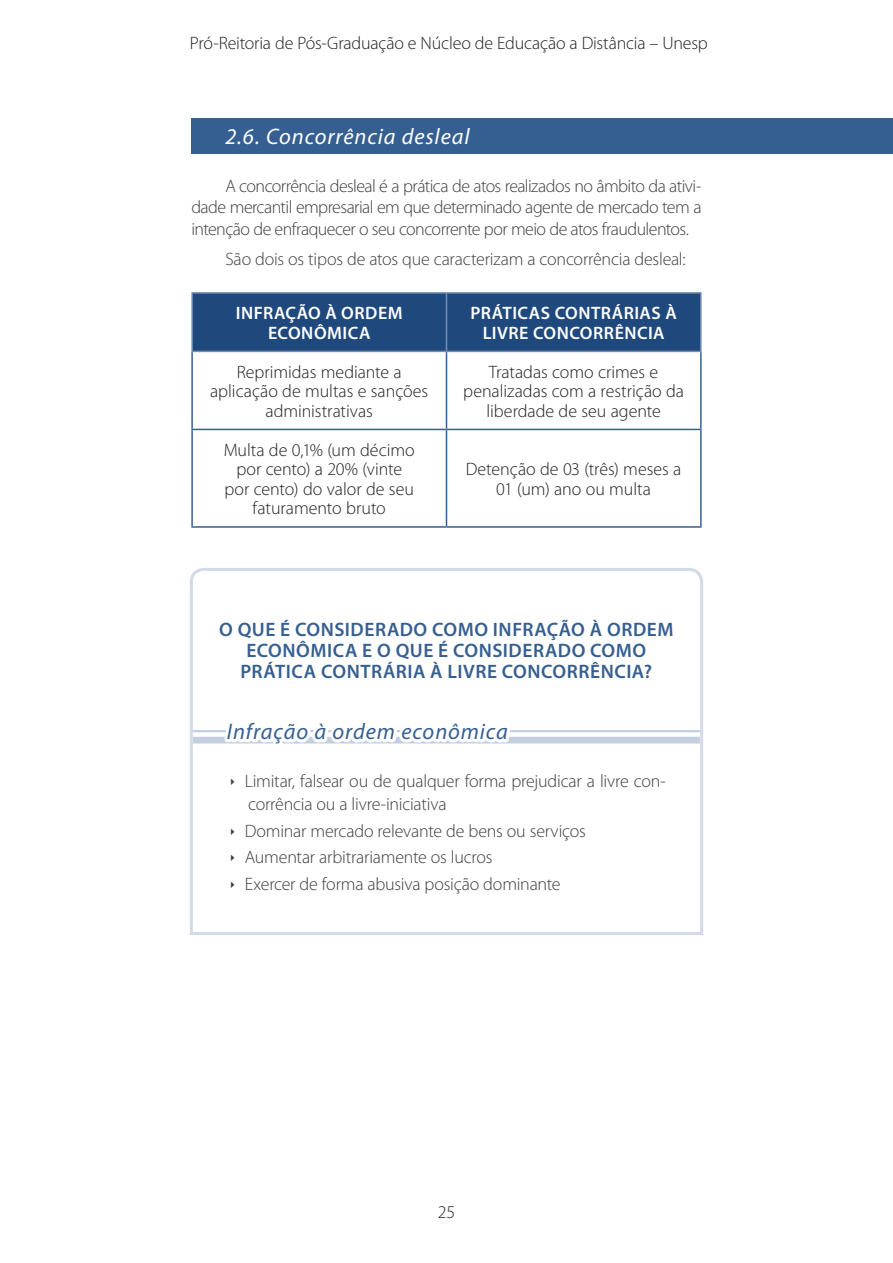
<style>
.page{position:relative;width:893px;height:1263px;background:#fff}
.page>*{position:absolute;margin:0;border:0;box-sizing:border-box;transform-origin:0 0}
.t1{font:italic 22.5px "Myriad Pro";letter-spacing:.04em;color:#fff}
.t2{font:italic 22.5px "Myriad Pro";letter-spacing:.04em;color:#365f91}
.t3{font:600 19.5px "Myriad Pro";letter-spacing:.025em;color:#365f91}
.t4{font:300 18px/21.6px "Myriad Pro";letter-spacing:-.015em;color:#3e3e3f}
.t5{font:300 18px/19.5px "Myriad Pro";letter-spacing:-.005em;color:#231f20;text-align:center}
.t6{font:600 18px "Myriad Pro";letter-spacing:.025em;color:#fff}
</style>
<div class="page">
<div style="left:191px;top:118px;width:702px;height:36px;background:#365f91"></div>
<div style="left:193px;top:294px;width:507px;height:57px;background:#1f497d"></div>
<hr style="left:191px;top:352px;width:2px;height:77px;background:#365f91">
<hr style="left:446px;top:352px;width:1px;height:77px;background:#365f91">
<hr style="left:700px;top:352px;width:2px;height:77px;background:#365f91">
<hr style="left:191px;top:429px;width:255px;height:1px;background:#365f91">
<hr style="left:191px;top:430px;width:2px;height:96px;background:#365f91">
<hr style="left:446px;top:429px;width:256px;height:1px;background:#365f91">
<hr style="left:446px;top:430px;width:1px;height:96px;background:#365f91">
<hr style="left:700px;top:430px;width:2px;height:96px;background:#365f91">
<hr style="left:191px;top:526px;width:255px;height:2px;background:#365f91">
<hr style="left:446px;top:526px;width:256px;height:2px;background:#365f91">
<hr style="left:191px;top:292px;width:255px;height:2px;background:#728fb2">
<hr style="left:191px;top:294px;width:2px;height:57px;background:#728fb2">
<hr style="left:446px;top:292px;width:256px;height:2px;background:#728fb2">
<hr style="left:446px;top:294px;width:1px;height:57px;background:#728fb2">
<hr style="left:700px;top:294px;width:2px;height:57px;background:#728fb2">
<hr style="left:191px;top:351px;width:255px;height:1px;background:#728fb2">
<hr style="left:446px;top:351px;width:256px;height:1px;background:#728fb2">
<svg style="left:190px;top:568px;width:513px;height:367px"></svg>
<svg style="left:231px;top:779px;width:3px;height:6px"></svg>
<svg style="left:231px;top:828px;width:3px;height:6px"></svg>
<svg style="left:231px;top:855px;width:3px;height:6px"></svg>
<svg style="left:231px;top:881px;width:3px;height:7px"></svg>
<p class="t5" style="left:190px;top:33px;width:519px">Pró-Reitoria de Pós-Graduação e Núcleo de Educação a Distância – Unesp</p>
<p class="t1" style="left:225px;top:123px;width:246px">2.6. Concorrência desleal</p>
<p class="t4" style="left:191px;top:175px;width:512px;text-align:justify;text-indent:34px">A concorrência desleal é a prática de atos realizados no âmbito da ativi&shy;dade mercantil empresarial em que determinado agente de mercado tem a intenção de enfraquecer o seu concorrente por meio de atos fraudulentos.</p>
<p class="t4" style="left:225px;top:248px;width:462px">São dois os tipos de atos que caracterizam a concorrência desleal:</p>
<p class="t6" style="left:236px;top:302px;width:40px">INFRAÇÃO</p>
<p class="t6" style="left:325px;top:302px;width:29px">À ORDEM</p>
<p class="t6" style="left:268px;top:321px;width:12px">ECO</p>
<p class="t6" style="left:301px;top:321px;width:38px">NÔMICA</p>
<p class="t6" style="left:470px;top:302px;width:43px">PRÁTICAS</p>
<p class="t6" style="left:555px;top:302px;width:79px">CONTRÁRIAS</p>
<p class="t6" style="left:665px;top:302px;width:13px">À</p>
<p class="t6" style="left:483px;top:321px;width:99px">LIVRE CONCORR</p>
<p class="t6" style="left:615px;top:321px;width:33px">ÊNCIA</p>
<p class="t5" style="left:210px;top:362px;width:220px">Reprimidas mediante a aplicação de multas e sanções administrativas</p>
<p class="t5" style="left:463px;top:362px;width:222px">Tratadas como crimes e penalizadas com a restrição da liberdade de seu agente</p>
<p class="t5" style="left:224px;top:440px;width:193px">Multa de 0,1% (um décimo por cento) a 20% (vinte por cento) do valor de seu faturamento bruto</p>
<p class="t5" style="left:466px;top:460px;width:217px">Detenção de 03 (três) meses a<br>01 (um) ano ou multa</p>
<p class="t3" style="left:219px;top:617px;width:128px">O QUE É CONSIDERADO</p>
<p class="t3" style="left:432px;top:617px;width:15px">COMO</p>
<p class="t3" style="left:493px;top:617px;width:43px">INFRAÇÃO</p>
<p class="t3" style="left:590px;top:617px;width:32px">À ORDEM</p>
<p class="t3" style="left:247px;top:638px;width:13px">ECO</p>
<p class="t3" style="left:283px;top:638px;width:41px">NÔMICA</p>
<p class="t3" style="left:362px;top:638px;width:143px">E O QUE É CONSIDERADO</p>
<p class="t3" style="left:590px;top:638px;width:15px">COMO</p>
<p class="t3" style="left:241px;top:659px;width:46px">PR ÁTICA</p>
<p class="t3" style="left:321px;top:659px;width:86px">CONTRÁRIA</p>
<p class="t3" style="left:430px;top:659px;width:124px">ÀLIVRE CONCORR</p>
<p class="t3" style="left:590px;top:659px;width:63px">ÊNCIA?</p>
<p class="t2" style="left:227px;top:718px;width:282px">Infração à ordem econômica</p>
<p class="t4" style="left:245px;top:770px;width:422px;line-height:22.5px">Limitar, falsear ou de qualquer forma prejudicar a livre con&shy;corrência ou a livre-iniciativa</p>
<p class="t4" style="left:245px;top:817px;width:342px;line-height:26.7px">Dominar mercado relevante de bens ou serviços<br>Aumentar arbitrariamente os lucros<br>Exercer de forma abusiva posição dominante</p>
<p class="t5" style="left:438px;top:1202px;width:19px">25</p>
</div>
